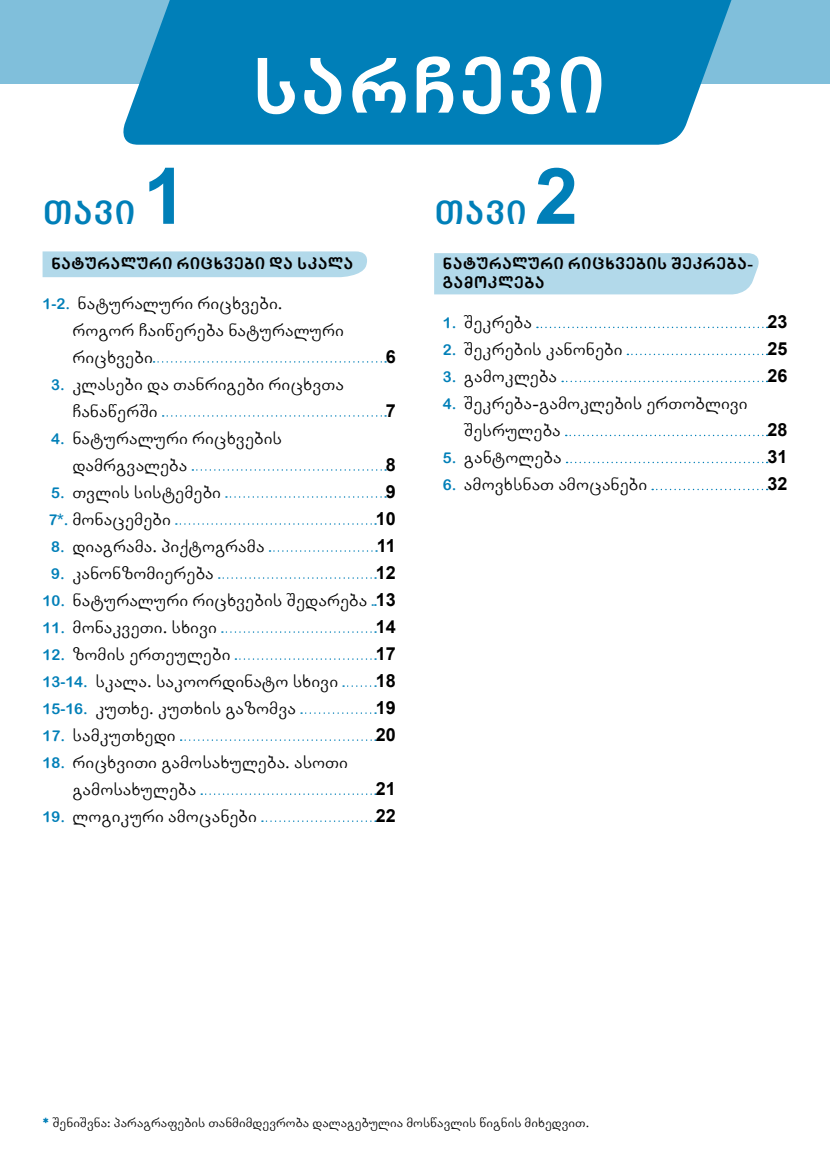
<style>
.page{position:relative;width:830px;height:1170px;background:#fff}
.page>*{position:absolute;margin:0;border:0;box-sizing:border-box;transform-origin:0 0}
.t1{font:700 78px "Kolhety New";color:#fff}
.t2{font:700 78px "Arial";color:#007fb8}
.t3{font:700 33px "Kolhety New";color:#007fb8}
.t4{font:18px/27px "Kolhety Normal New";color:#000}
.t5{font:700 18px "Arial";color:#000}
.t6{font:700 16.5px/19.5px "Kolhety New";color:#000}
.t7{font:13.5px "Kolhety Normal New";color:#000}
.s1{font-family:"Arial Rounded MT Bold";font-size:15px;color:#007fb8}
.s2{font-family:"Arial";font-weight:700}
.s3{font-family:"Kolhety Normal New Bold";color:#007fb8}
</style>
<div class="page">
<div style="left:43px;top:251px;width:324px;height:26px;background:#b2d9ea"></div>
<div style="left:434px;top:253px;width:325px;height:41px;background:#b2d9ea"></div>
<svg style="left:536px;top:326px;width:231px;height:2px"></svg>
<svg style="left:627px;top:353px;width:140px;height:2px"></svg>
<svg style="left:562px;top:380px;width:205px;height:2px"></svg>
<svg style="left:565px;top:434px;width:202px;height:2px"></svg>
<svg style="left:566px;top:461px;width:201px;height:2px"></svg>
<svg style="left:652px;top:488px;width:115px;height:2px"></svg>
<div style="left:0;top:0;width:829px;height:83px;background:#80bfdb"></div>
<svg style="left:117px;top:0;width:625px;height:145px;background:#1388bd"></svg>
<svg style="left:153px;top:361px;width:233px;height:1px"></svg>
<svg style="left:163px;top:415px;width:223px;height:1px"></svg>
<svg style="left:192px;top:469px;width:194px;height:1px"></svg>
<svg style="left:226px;top:496px;width:160px;height:1px"></svg>
<svg style="left:176px;top:523px;width:200px;height:1px"></svg>
<svg style="left:269px;top:550px;width:108px;height:1px"></svg>
<svg style="left:219px;top:577px;width:157px;height:1px"></svg>
<svg style="left:222px;top:631px;width:154px;height:1px"></svg>
<svg style="left:235px;top:658px;width:141px;height:1px"></svg>
<svg style="left:343px;top:685px;width:33px;height:1px"></svg>
<svg style="left:301px;top:712px;width:75px;height:1px"></svg>
<svg style="left:180px;top:739px;width:196px;height:1px"></svg>
<svg style="left:201px;top:793px;width:175px;height:1px"></svg>
<svg style="left:262px;top:820px;width:114px;height:1px"></svg>
<h1 class="t1" style="left:251px;top:40px;width:356px">SARCEVI</h1>
<h1 class="t2" style="left:143px;top:151px;width:45px">1</h1>
<p class="t6" style="left:51px;top:253px;width:304px">NATURALURI RICXVEBI DA SKALA</p>
<p class="t4" style="left:72px;top:291px;width:273px;text-indent:-30px"><span class="s1">1-2.</span> NATURALURI RICXVEBI.<br>ROGOR CAIWEREBA NATURALURI<br>RICXVEBI</p>
<h2 class="t3" style="left:43px;top:193px;width:94px">TAVI</h2>
<p class="t4" style="left:72px;top:372px;width:273px;text-indent:-21px"><span class="s1">3.</span> KLASEBI DA TANRIGEBI RICXVTA<br>CANAWERSI</p>
<p class="t4" style="left:72px;top:426px;width:211px;text-indent:-21px"><span class="s1">4.</span> NATURALURI RICXVEBIS<br>DAMRGVALEBA</p>
<p class="t5" style="left:385px;top:346px;width:12px">6</p>
<p class="t5" style="left:385px;top:400px;width:12px">7</p>
<p class="t5" style="left:385px;top:454px;width:12px">8</p>
<p class="t4" style="left:51px;top:480px;width:171px"><span class="s1">5.</span> TVLIS SISTEMEBI</p>
<p class="t5" style="left:385px;top:481px;width:12px">9</p>
<p class="t4" style="left:48px;top:507px;width:124px"><span class="s1">7*.</span> MONACEMEBI</p>
<p class="t5" style="left:375px;top:508px;width:22px">10</p>
<p class="t4" style="left:51px;top:534px;width:215px"><span class="s1">8.</span> DIAGRAMA. PIQTOGRAMA</p>
<p class="t5" style="left:376px;top:535px;width:21px">11</p>
<p class="t4" style="left:51px;top:561px;width:164px"><span class="s1">9.</span> KANONZOMIEREBA</p>
<p class="t5" style="left:375px;top:562px;width:22px">12</p>
<p class="t4" style="left:43px;top:588px;width:354px"><span class="s1">10.</span> NATURALURI RICXVEBIS SEDAREBA <span class="s2">13</span></p>
<p class="t4" style="left:43px;top:615px;width:176px"><span class="s1">11.</span> MONAKVETI. SXIVI</p>
<p class="t5" style="left:375px;top:616px;width:22px">14</p>
<p class="t4" style="left:43px;top:642px;width:189px"><span class="s1">12.</span> ZOMIS ERTEULEBI</p>
<p class="t5" style="left:375px;top:643px;width:22px">17</p>
<p class="t4" style="left:43px;top:669px;width:297px"><span class="s1">13-14.</span> SKALA. SAKOORDINATO SXIVI</p>
<p class="t5" style="left:375px;top:670px;width:22px">18</p>
<p class="t4" style="left:43px;top:696px;width:255px"><span class="s1">15-16.</span> KUTXE. KUTXIS GAZOMVA</p>
<p class="t5" style="left:375px;top:697px;width:22px">19</p>
<p class="t4" style="left:43px;top:723px;width:135px"><span class="s1">17.</span> SAMKUTXEDI</p>
<p class="t5" style="left:375px;top:724px;width:22px">20</p>
<p class="t4" style="left:72px;top:750px;width:277px;text-indent:-30px"><span class="s1">18.</span> RICXVITI GAMOSAXULEBA. ASOTI<br>GAMOSAXULEBA</p>
<p class="t5" style="left:375px;top:778px;width:22px">21</p>
<p class="t4" style="left:43px;top:804px;width:216px"><span class="s1">19.</span> LOGIKURI AMOCANEBI</p>
<p class="t5" style="left:375px;top:805px;width:22px">22</p>
<h1 class="t2" style="left:534px;top:151px;width:45px">2</h1>
<p class="t6" style="left:442px;top:253px;width:312px">NATURALURI RICXVEBIS SEKREBA-<br>GAMOKLEBA</p>
<p class="t4" style="left:442px;top:311px;width:91px"><span class="s1">1.</span> SEKREBA</p>
<p class="t5" style="left:767px;top:311px;width:22px">23</p>
<p class="t4" style="left:442px;top:338px;width:181px"><span class="s1">2.</span> SEKREBIS KANONEBI</p>
<p class="t5" style="left:767px;top:338px;width:22px">25</p>
<p class="t4" style="left:442px;top:365px;width:116px"><span class="s1">3.</span> GAMOKLEBA</p>
<p class="t5" style="left:767px;top:365px;width:22px">26</p>
<p class="t4" style="left:463px;top:392px;width:285px;text-indent:-21px"><span class="s1">4.</span> SEKREBA-GAMOKLEBIS ERTOBLIVI<br>SESRULEBA</p>
<h2 class="t3" style="left:434px;top:193px;width:94px">TAVI</h2>
<p class="t5" style="left:767px;top:419px;width:22px">28</p>
<p class="t4" style="left:442px;top:446px;width:120px"><span class="s1">5.</span> GANTOLEBA</p>
<p class="t5" style="left:767px;top:446px;width:22px">31</p>
<p class="t4" style="left:442px;top:473px;width:206px"><span class="s1">6.</span> AMOVXSNAT AMOCANEBI</p>
<p class="t5" style="left:767px;top:473px;width:22px">32</p>
<p class="t7" style="left:43px;top:1117px;width:548px"><span class="s3">*</span> SENISVNA: PARAGRAFEBIS TANMIMDEVROBA DALAGEBULIA MOSWAVLIS WIGNIS MIXEDVIT.</p>
</div>
